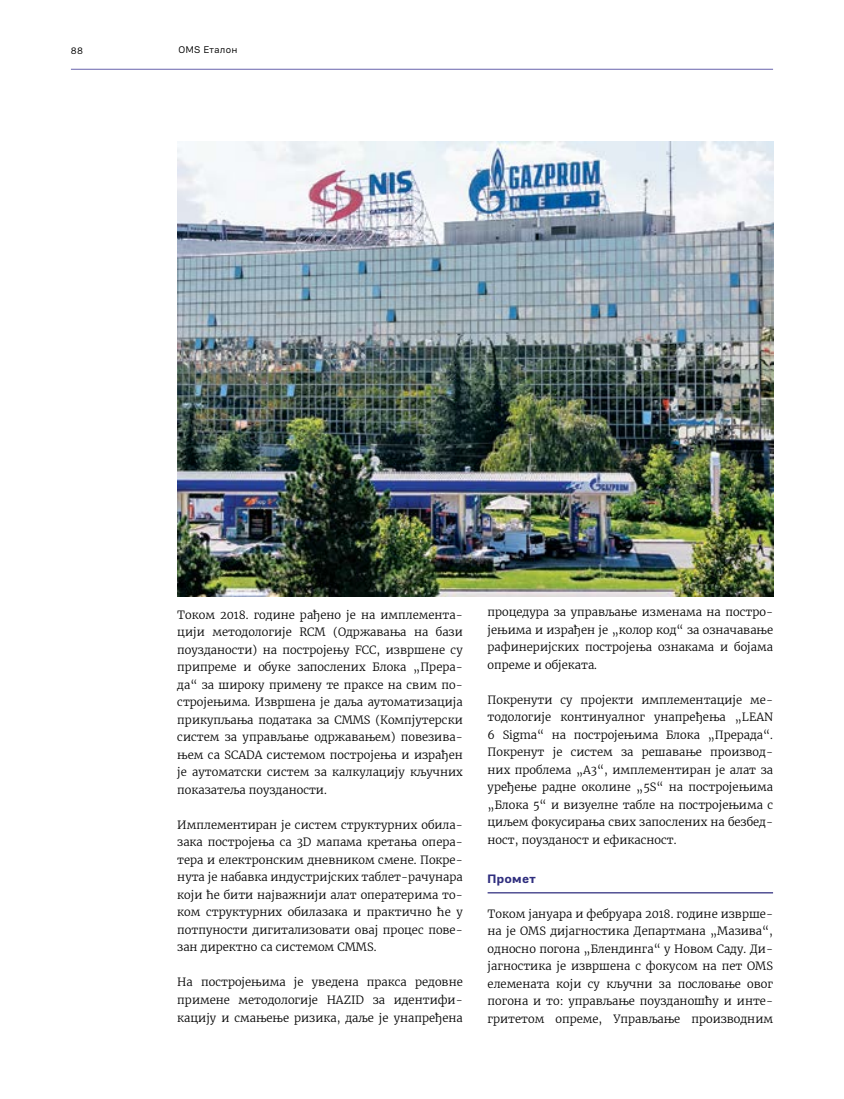
<style>
.page{position:relative;width:844px;height:1099px;background:#fff}
.page>*{position:absolute;margin:0;border:0;box-sizing:border-box;transform-origin:0 0}
.t1{font:700 12.5px "PF Encore Sans Pro";letter-spacing:.015em;color:#2f2e7e}
.t2{font:300 11.25px/17.5px "Merriweather";color:#000;text-align:justify}
.t3{font:10px "PF Encore Sans Pro";letter-spacing:.05em;color:#000}
</style>
<div class="page">
<hr style="left:71px;top:69px;width:701px;height:1px;background:#6863ac">
<hr style="left:487px;top:892px;width:285px;height:1px;background:#2f2e7e">
<img style="left:177px;top:142px;width:595px;height:454px">
<p class="t3" style="left:71px;top:44px;width:14px">88</p>
<p class="t3" style="left:178px;top:44px;width:60px">OMS Еталон</p>
<p class="t2" style="left:177px;top:606px;width:287px">Током 2018. године рађено је на имплемента&shy;цији методологије RCM (Одржавања на бази поузданости) на постројењу FCC, извршене су припреме и обуке запослених Блока „Прера&shy;да“ за широку примену те праксе на свим по&shy;стројењима. Извршена је даља аутоматизација прикупљања података за CMMS (Компјутерски систем за управљање одржавањем) повезива&shy;њем са SCADA системом постројења и израђен је аутоматски систем за калкулацију кључних показатеља поузданости.</p>
<p class="t2" style="left:177px;top:816px;width:287px">Имплементиран је систем структурних обила&shy;зака постројења са 3D мапама кретања опера&shy;тера и електронским дневником смене. Покре&shy;нута је набавка индустријских таблет-рачунара који ће бити најважнији алат оператерима то&shy;ком структурних обилазака и практично ће у потпуности дигитализовати овај процес пове&shy;зан директно са системом CMMS.</p>
<p class="t2" style="left:177px;top:973px;width:287px">На постројењима је уведена пракса редовне примене методологије HAZID за идентифи&shy;кацију и смањење ризика, даље је унапређена</p>
<p class="t2" style="left:487px;top:603px;width:287px">процедура за управљање изменама на постро&shy;јењима и израђен је „колор код“ за означавање рафинеријских постројења ознакама и бојама опреме и објеката.</p>
<p class="t2" style="left:487px;top:691px;width:287px">Покренути су пројекти имплементације ме&shy;тодологије континуалног унапређења „LEAN 6 Sigma“ на постројењима Блока „Прерада“.<br>Покренут је систем за решавање производ&shy;них проблема „А3“, имплементиран је алат за уређење радне околине „5S“ на постројењима „Блока 5“ и визуелне табле на постројењима с циљем фокусирања свих запослених на безбед&shy;ност, поузданост и ефикасност.</p>
<p class="t1" style="left:487px;top:870px;width:50px">Промет</p>
<p class="t2" style="left:487px;top:904px;width:287px">Током јануара и фебруара 2018. године изврше&shy;на је OMS дијагностика Департмана „Мазива“, односно погона „Блендинга“ у Новом Саду. Ди&shy;јагностика је извршена с фокусом на пет ОМS елемената који су кључни за пословање овог погона и то: управљање поузданошћу и инте&shy;гритетом опреме, Управљање производним</p>
</div>
